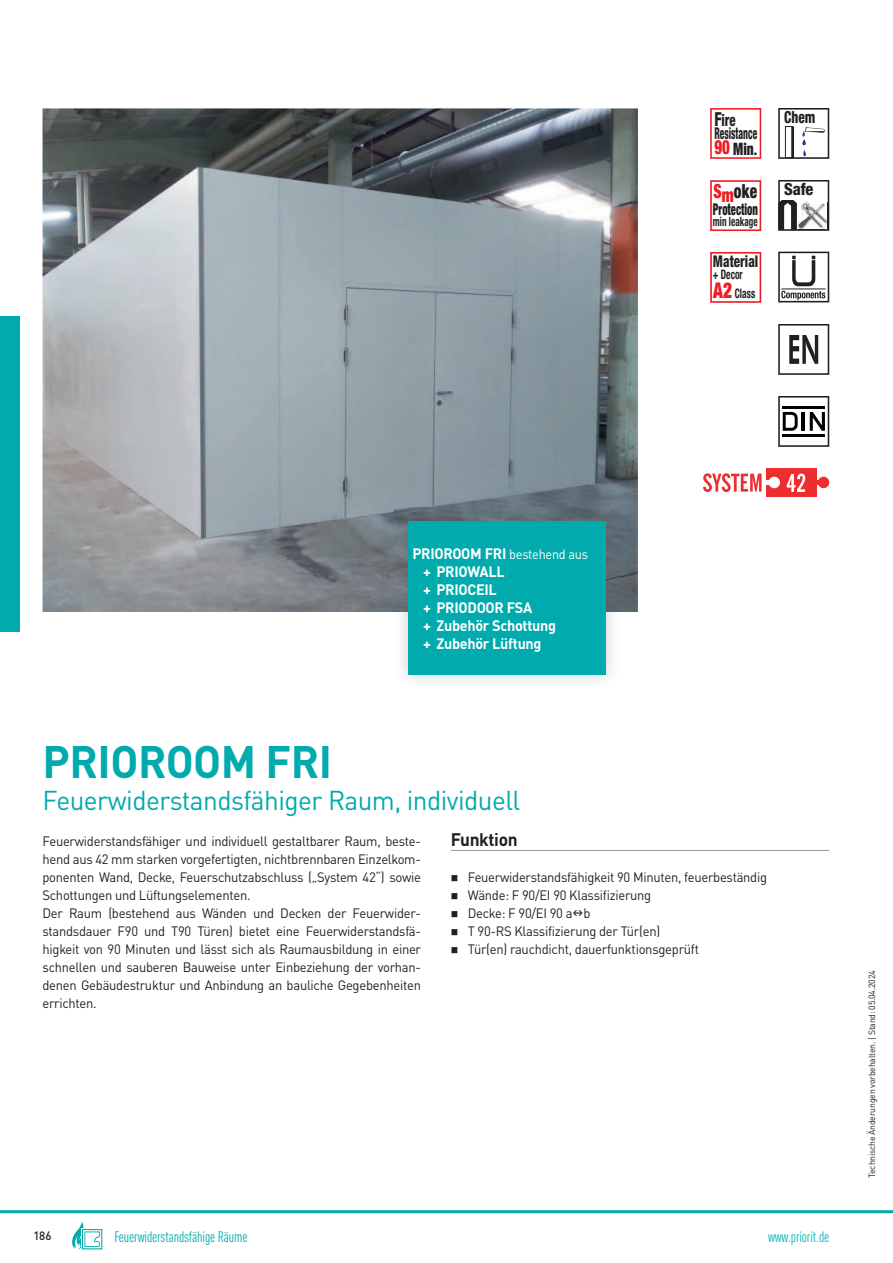
<style>
.page{position:relative;width:893px;height:1263px;background:#fff}
.page>*{position:absolute;margin:0;border:0;box-sizing:border-box;transform-origin:0 0}
.t1{font:700 45px "DINOT";letter-spacing:-.01em;color:#00aaad}
.t2{font:27px "DINOT";letter-spacing:-.02em;color:#00aaad}
.t3{font:900 condensed 19.65px "Helvetica Neue LT Std";color:#ee1d23;scale:.76 1}
.t4{font:900 condensed 19.5px "Helvetica Neue LT Std";letter-spacing:.01em;color:#231f20;scale:.79 1}
.t5{font:700 18px "DINOT";letter-spacing:-.02em;color:#231f20;scale:.96 1}
.t6{font:900 condensed 17.25px "Helvetica Neue LT Std";color:#231f20;scale:.78 1}
.t7{font:800 condensed 16.65px "Helvetica Neue LT Std";letter-spacing:-.005em;color:#231f20}
.t8{font:800 condensed 16.65px "Helvetica Neue LT Std";letter-spacing:-.005em;color:#231f20;scale:.77 1}
.t9{font:800 condensed 16.65px "Helvetica Neue LT Std";letter-spacing:-.005em;color:#231f20;scale:.8 1}
.t10{font:800 condensed 16.2px "Helvetica Neue LT Std";color:#231f20;scale:.58 1}
.t11{font:900 condensed 16.2px "Helvetica Neue LT Std";color:#231f20;scale:.65 1}
.t12{font:800 condensed 16.2px "Helvetica Neue LT Std";color:#231f20;scale:.81 1}
.t13{font:700 15px/18px "DINOT";letter-spacing:-.02em;color:#fff;scale:.96 1}
.t14{font:condensed 15px "DINOT";letter-spacing:-.01em;color:#00aaad}
.t15{font:condensed 15px "DINOT";letter-spacing:-.01em;color:#00b6ba}
.t16{font:13.5px/18px "DINOT";letter-spacing:-.02em;color:#231f20;scale:.96 1}
.t17{font:13.5px "DINOT";letter-spacing:-.02em;color:#fff;scale:.94 1}
.t18{font:700 condensed 13.2px/18.5px "Helvetica Neue LT Std";color:#231f20;scale:.72 1}
.t19{font:700 condensed 12.9px "Helvetica Neue LT Std";color:#231f20;scale:.71 1}
.t20{font:500 12px "DINOT";color:#231f20;scale:.96 1}
.t21{font:9px "DINOT";letter-spacing:-.02em;color:#231f20;scale:.96 1}
.s1{font-size:19.35px}
.s2{font-size:12.15px}
.s3{color:#ee1d23}
.s4{font-weight:900;font-size:21.75px;color:#ee1d23}
.s5{font-weight:700;font-size:15px}
</style>
<div class="page">
<img style="left:43px;top:108px;width:595px;height:504px">
<svg style="left:778px;top:180px;width:51px;height:51px"></svg>
<div style="left:766px;top:468px;width:50px;height:29px;background:#ee2d2f"></div>
<svg style="left:787px;top:474px;width:18px;height:18px"></svg>
<div style="left:818px;top:477px;width:11px;height:11px;background:#ee2e2c;border-radius:50%"></div>
<div style="left:768px;top:477px;width:12px;height:11px;background:#fff;border-radius:50%"></div>
<svg style="left:703px;top:473px;width:68px;height:19px"></svg>
<svg style="left:710px;top:108px;width:51px;height:51px"></svg>
<svg style="left:710px;top:252px;width:51px;height:51px"></svg>
<svg style="left:710px;top:180px;width:51px;height:51px"></svg>
<svg style="left:778px;top:108px;width:51px;height:51px"></svg>
<svg style="left:778px;top:252px;width:51px;height:50px"></svg>
<svg style="left:778px;top:396px;width:51px;height:51px"></svg>
<svg style="left:778px;top:324px;width:51px;height:51px"></svg>
<img style="left:394px;top:507px;width:226px;height:174px">
<div style="left:408px;top:522px;width:198px;height:153px;background:#00aaad"></div>
<hr style="left:451px;top:850px;width:378px;height:1px;background:#939598">
<hr style="left:0;top:1210px;width:893px;height:3px;background:#00aaad">
<svg style="left:82px;top:1229px;width:21px;height:21px"></svg>
<svg style="left:72px;top:1222px;width:28px;height:27px"></svg>
<div style="left:0;top:316px;width:19px;height:315px;background:#00aaad"></div>
<p class="t8" style="left:714px;top:110px;width:29px"><span class="s1">F</span>ire</p>
<p class="t10" style="left:714px;top:124px;width:75px">Resistance</p>
<p class="t6" style="left:733px;top:139px;width:32px">Min<span class="s2">.</span></p>
<h3 class="t3" style="left:714px;top:136px;width:22px">90</h3>
<h3 class="t4" style="left:713px;top:180px;width:57px"><span class="s3">Sm</span>oke</h3>
<p class="t11" style="left:713px;top:200px;width:71px">Protection</p>
<p class="t19" style="left:713px;top:217px;width:65px">min leakage</p>
<p class="t12" style="left:713px;top:252px;width:58px">Material</p>
<p class="t18" style="left:713px;top:266px;width:60px">+ Decor<br><span class="s4">A2</span> Class</p>
<p class="t9" style="left:784px;top:108px;width:40px">Chem</p>
<p class="t7" style="left:784px;top:179px;width:31px">Safe</p>
<p class="t17" style="left:412px;top:547px;width:188px"><span class="s5">PRIOROOM FRI</span> bestehend aus</p>
<p class="t13" style="left:423px;top:564px;width:140px">+ PRIOWALL<br>+ PRIOCEIL<br>+ PRIODOOR FSA<br>+ Zubehör Schottung + Zubehör Lüftung</p>
<h1 class="t1" style="left:43px;top:745px;width:291px">PRIOROOM FRI</h1>
<h2 class="t2" style="left:43px;top:786px;width:479px">Feuerwiderstandsfähiger Raum, individuell</h2>
<p class="t16" style="left:43px;top:833px;width:396px">Feuerwiderstandsfähiger und individuell gestaltbarer Raum, beste&shy;hend aus 42 mm starken vorgefertigten, nichtbrennbaren Einzelkom&shy;ponenten Wand, Decke, Feuerschutzabschluss („System 42“) sowie Schottungen und Lüftungselementen.<br>Der Raum (bestehend aus Wänden und Decken der Feuerwider&shy;standsdauer F90 und T90 Türen) bietet eine Feuerwiderstandsfä&shy;higkeit von 90 Minuten und lässt sich als Raumausbildung in einer schnellen und sauberen Bauweise unter Einbeziehung der vorhan&shy;denen Gebäudestruktur und Anbindung an bauliche Gegebenheiten errichten.</p>
<h3 class="t5" style="left:451px;top:833px;width:71px">Funktion</h3>
<p class="t16" style="left:451px;top:869px;width:331px">■ Feuerwiderstandsfähigkeit 90 Minuten, feuerbeständig</p>
<p class="t16" style="left:451px;top:887px;width:210px">■ Wände: F 90/EI 90 Klassifizierung</p>
<p class="t16" style="left:451px;top:905px;width:147px">■ Decke: F 90/EI 90 a■b</p>
<p class="t16" style="left:451px;top:923px;width:220px">■ T 90-RS Klassifizierung der Tür(en)</p>
<p class="t16" style="left:451px;top:941px;width:260px">■ Tür(en) rauchdicht, dauerfunktionsgeprüft</p>
<p class="t20" style="left:33px;top:1231px;width:20px">186</p>
<p class="t14" style="left:114px;top:1230px;width:135px">Feuerwiderstandsfähige Räume</p>
<p class="t15" style="left:768px;top:1230px;width:63px">www.priorit.de</p>
<p class="t21" style="left:867px;top:1178px;width:217px;rotate:-90deg">Technische Änderungen vorbehalten. | Stand: 05.04.2024</p>
</div>
